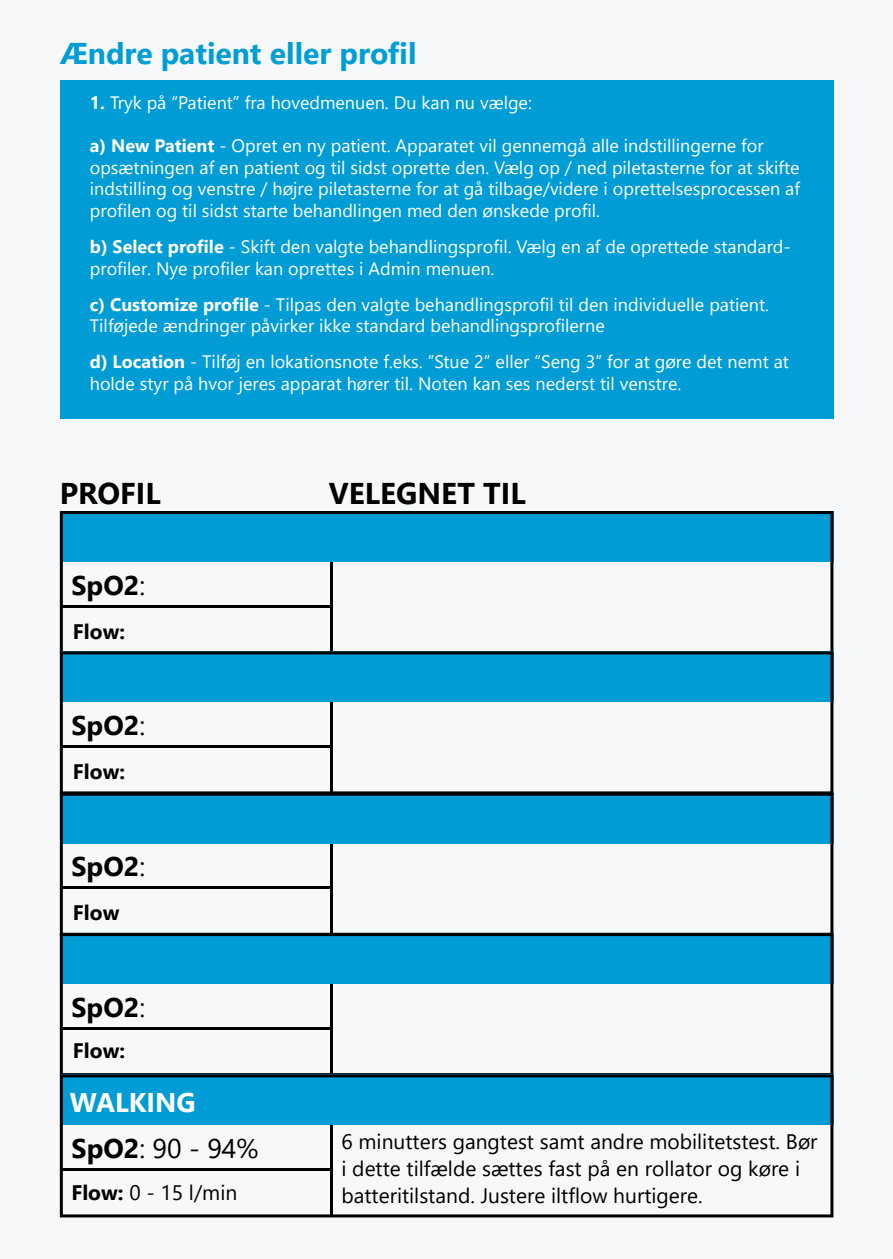
<style>
.page{position:relative;width:893px;height:1259px;background:#f7f8f9}
.page>*{position:absolute;margin:0;border:0;box-sizing:border-box;transform-origin:0 0}
.t1{font:700 30px "Segoe UI";color:#009dd6}
.t2{font:700 30px "Segoe UI";color:#000}
.t3{font:700 27px "Segoe UI";color:#000}
.t4{font:700 27px/46.5px "Segoe UI";color:#fff}
.t5{font:21px/27px "Segoe UI";color:#000}
.t6{font:700 21px "Segoe UI";color:#000}
.t7{font:18px/21.6px "Segoe UI";color:#fff}
.s1{font-weight:700}
.s2{font-weight:400}
.s3{color:#000}
.s4{font-weight:400;color:#000}
</style>
<div class="page">
<div style="left:61px;top:511px;width:772px;height:51px;background:#009cd6"></div>
<div style="left:60px;top:511px;width:773px;height:143px;border:3px solid #000"></div>
<hr style="left:60px;top:605px;width:271px;height:2px;background:#000">
<hr style="left:330px;top:562px;width:2px;height:92px;background:#000">
<div style="left:61px;top:792px;width:772px;height:51px;background:#009cd6"></div>
<div style="left:60px;top:792px;width:773px;height:143px;border:3px solid #000"></div>
<hr style="left:60px;top:886px;width:271px;height:3px;background:#000">
<hr style="left:330px;top:843px;width:2px;height:92px;background:#000">
<div style="left:61px;top:651px;width:772px;height:51px;background:#009cd6"></div>
<div style="left:60px;top:651px;width:773px;height:143px;border:3px solid #000"></div>
<hr style="left:60px;top:745px;width:271px;height:3px;background:#000">
<hr style="left:330px;top:702px;width:2px;height:92px;background:#000">
<div style="left:61px;top:933px;width:772px;height:51px;background:#009cd6"></div>
<div style="left:60px;top:933px;width:773px;height:143px;border:3px solid #000"></div>
<hr style="left:60px;top:1027px;width:271px;height:2px;background:#000">
<hr style="left:330px;top:984px;width:2px;height:91px;background:#000">
<div style="left:61px;top:1074px;width:772px;height:51px;background:#009cd6"></div>
<div style="left:60px;top:1074px;width:773px;height:143px;border:3px solid #000"></div>
<hr style="left:60px;top:1168px;width:271px;height:2px;background:#000">
<hr style="left:330px;top:1125px;width:2px;height:92px;background:#000">
<div style="left:60px;top:80px;width:773px;height:338px;background:#009cd6"></div>
<h1 class="t1" style="left:60px;top:26px;width:358px">Ændre patient eller profil</h1>
<p class="t7" style="left:90px;top:90px;width:444px"><span class="s1">1.</span> Tryk på “Patient” fra hovedmenuen. Du kan nu vælge:</p>
<p class="t7" style="left:90px;top:133px;width:712px"><span class="s1">a) New Patient</span> - Opret en ny patient. Apparatet vil gennemgå alle indstillingerne for opsætningen af en patient og til sidst oprette den. Vælg op / ned piletasterne for at skifte indstilling og venstre / højre piletasterne for at gå tilbage/videre i oprettelsesprocessen af profilen og til sidst starte behandlingen med den ønskede profil.</p>
<p class="t7" style="left:90px;top:234px;width:702px"><span class="s1">b) Select profile</span> - Skift den valgte behandlingsprofil. Vælg en af de oprettede standard&shy;profiler. Nye profiler kan oprettes i Admin menuen.</p>
<p class="t7" style="left:90px;top:292px;width:681px"><span class="s1">c) Customize profile</span> - Tilpas den valgte behandlingsprofil til den individuelle patient.<br>Tilføjede ændringer påvirker ikke standard behandlingsprofilerne</p>
<p class="t7" style="left:90px;top:349px;width:701px"><span class="s1">d) Location</span> - Tilføj en lokationsnote f.eks. ”Stue 2” eller ”Seng 3” for at gøre det nemt at holde styr på hvor jeres apparat hører til. Noten kan ses nederst til venstre.</p>
<h1 class="t2" style="left:60px;top:465px;width:102px">PROFIL</h1>
<h1 class="t2" style="left:329px;top:465px;width:198px">VELEGNET TIL</h1>
<h2 class="t3" style="left:72px;top:559px;width:75px">SpO2<span class="s2">:</span></h2>
<p class="t6" style="left:73px;top:611px;width:54px">Flow:</p>
<h2 class="t3" style="left:72px;top:700px;width:75px">SpO2<span class="s2">:</span></h2>
<p class="t6" style="left:73px;top:752px;width:54px">Flow:</p>
<h2 class="t3" style="left:72px;top:841px;width:75px">SpO2<span class="s2">:</span></h2>
<p class="t6" style="left:73px;top:893px;width:48px">Flow</p>
<h2 class="t3" style="left:72px;top:981px;width:75px">SpO2<span class="s2">:</span></h2>
<p class="t6" style="left:73px;top:1030px;width:54px">Flow:</p>
<h2 class="t4" style="left:70px;top:1076px;width:190px">WALKING<br><span class="s3">SpO2</span><span class="s4">: 90 - 94%</span></h2>
<p class="t5" style="left:71px;top:1177px;width:167px"><span class="s1">Flow:</span> 0 - 15 l/min</p>
<p class="t5" style="left:341px;top:1125px;width:478px">6 minutters gangtest samt andre mobilitetstest. Bør i dette tilfælde sættes fast på en rollator og køre i batteritilstand. Justere iltflow hurtigere.</p>
</div>
